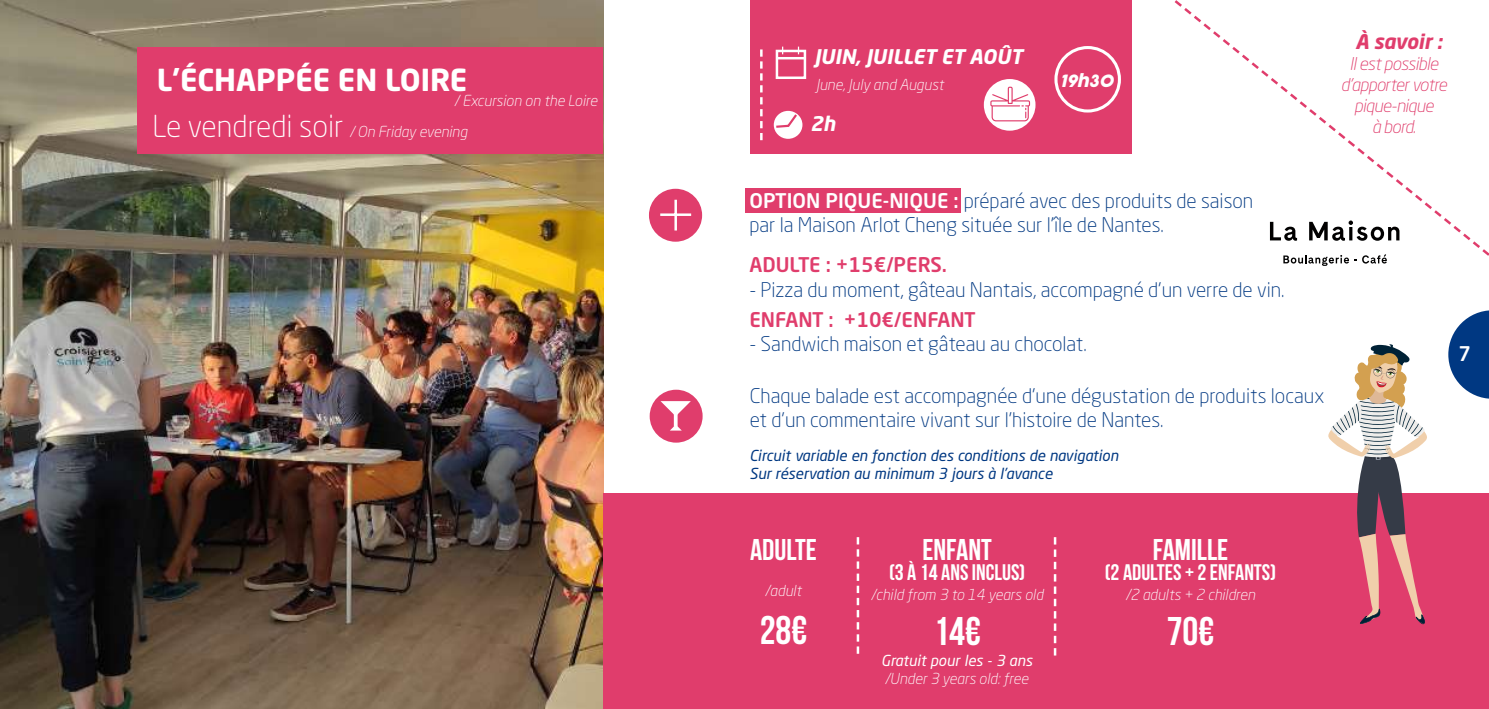
<style>
.page{position:relative;width:1489px;height:709px;background:#fff}
.page>*{position:absolute;margin:0;border:0;box-sizing:border-box;transform-origin:0 0}
.t1{font:700 40px "Bebas Neue";color:#fff}
.t2{font:700 30px "Bebas Neue";color:#fff}
.t3{font:700 30px "Neo Sans Std";color:#fff}
.t4{font:700 22.5px "Bebas Neue";color:#fff}
.t5{font:300 20px/24px "Neo Sans Std";color:#003882}
.t6{font:500 20px "Neo Sans Std";color:#e03d6c}
.t7{font:italic 700 20px "Neo Sans Std";color:#fff}
.t8{font:italic 700 20px "Neo Sans Std";color:#e03d6c}
.t9{font:500 20px "Neo Sans Std";color:#fff}
.t10{font:italic 300 17.5px/21px "Neo Sans Std";letter-spacing:-.03em;color:#e03d6c;text-align:center}
.t11{font:italic 17px "Cocogoose Pro";color:#fff}
.t12{font:italic 300 15px/31px "Neo Sans Std";color:#fff}
.t13{font:italic 15px/18px "Neo Sans Std";color:#003882}
.t14{font:italic 15px "Neo Sans Std";color:#fff}
.s1{font-style:normal;font-size:30px}
.s2{font-weight:500;color:#fff}
</style>
<div class="page">
<svg style="left:1126px;top:0;width:362px;height:263px"></svg>
<img style="left:0;top:0;width:603px;height:709px">
<div style="left:745px;top:189px;width:216px;height:24px;background:#e03d6c"></div>
<svg style="left:1448px;top:310px;width:40px;height:89px"></svg>
<div style="left:649px;top:390px;width:53px;height:52px;background:#e03d6c;border-radius:50%"></div>
<svg style="left:660px;top:401px;width:30px;height:15px"></svg>
<svg style="left:673px;top:413px;width:4px;height:11px"></svg>
<svg style="left:670px;top:424px;width:11px;height:6px"></svg>
<div style="left:649px;top:189px;width:53px;height:53px;background:#e03d6c;border-radius:50%"></div>
<hr style="left:674px;top:200px;width:3px;height:30px;background:#fff">
<hr style="left:660px;top:213px;width:31px;height:3px;background:#fff">
<svg style="left:1269px;top:222px;width:27px;height:19px"></svg>
<svg style="left:1308px;top:220px;width:91px;height:21px"></svg>
<svg style="left:1283px;top:254px;width:103px;height:12px"></svg>
<div style="left:137px;top:47px;width:466px;height:106px;background:#e03d6c"></div>
<div style="left:749px;top:0;width:382px;height:153px;background:#e03d6c"></div>
<div style="left:775px;top:50px;width:31px;height:29px;border:2px solid #fff"></div>
<hr style="left:776px;top:57px;width:29px;height:2px;background:#fff">
<svg style="left:797px;top:47px;width:2px;height:7px"></svg>
<svg style="left:771px;top:109px;width:33px;height:32px"></svg>
<svg style="left:774px;top:112px;width:25px;height:17px"></svg>
<svg style="left:760px;top:49px;width:2px;height:91px"></svg>
<div style="left:1054px;top:46px;width:66px;height:66px;border:3px solid #fff;border-radius:50%"></div>
<svg style="left:983px;top:79px;width:52px;height:52px"></svg>
<svg style="left:990px;top:87px;width:40px;height:34px"></svg>
<div style="left:603px;top:494px;width:885px;height:215px;background:#e03d6c"></div>
<svg style="left:1327px;top:344px;width:100px;height:280px"></svg>
<svg style="left:856px;top:537px;width:3px;height:116px"></svg>
<svg style="left:1053px;top:537px;width:3px;height:118px"></svg>
<h2 class="t3" style="left:157px;top:61px;width:312px">L’ÉCHAPPÉE EN LOIRE</h2>
<p class="t12" style="left:152px;top:85px;width:446px;text-indent:302px">/ Excursion on the Loire<br><span class="s1">Le vendredi soir</span> / On Friday evening</p>
<p class="t7" style="left:814px;top:44px;width:210px">JUIN, JUILLET ET AOÛT</p>
<p class="t12" style="left:816px;top:69px;width:129px">June, July and August</p>
<p class="t7" style="left:810px;top:111px;width:27px">2h</p>
<p class="t11" style="left:1059px;top:69px;width:55px">19h30</p>
<p class="t8" style="left:1355px;top:28px;width:88px">À savoir :</p>
<p class="t10" style="left:1340px;top:53px;width:108px">Il est possible d’apporter votre pique-nique<br>à bord.</p>
<p class="t5" style="left:749px;top:189px;width:505px"><span class="s2">OPTION PIQUE-NIQUE :</span> préparé avec des produits de saison par la Maison Arlot Cheng située sur l’île de Nantes.</p>
<p class="t6" style="left:749px;top:252px;width:199px">ADULTE : +15€/PERS.</p>
<p class="t5" style="left:749px;top:278px;width:536px">- Pizza du moment, gâteau Nantais, accompagné d’un verre de vin.</p>
<p class="t6" style="left:749px;top:307px;width:228px">ENFANT : +10€/ENFANT</p>
<p class="t5" style="left:749px;top:332px;width:339px">- Sandwich maison et gâteau au chocolat.</p>
<p class="t5" style="left:749px;top:383px;width:576px">Chaque balade est accompagnée d’une dégustation de produits locaux et d’un commentaire vivant sur l’histoire de Nantes.</p>
<p class="t13" style="left:749px;top:446px;width:370px">Circuit variable en fonction des conditions de navigation<br>Sur réservation au minimum 3 jours à l’avance</p>
<h2 class="t2" style="left:750px;top:533px;width:68px">ADULTE</h2>
<p class="t12" style="left:765px;top:574px;width:38px">/adult</p>
<h1 class="t1" style="left:759px;top:608px;width:49px">28€</h1>
<h2 class="t2" style="left:922px;top:533px;width:71px">ENFANT</h2>
<p class="t4" style="left:889px;top:559px;width:137px">(3 À 14 ANS INCLUS)</p>
<p class="t12" style="left:871px;top:578px;width:173px">/child from 3 to 14 years old</p>
<h1 class="t1" style="left:933px;top:609px;width:49px">14€</h1>
<p class="t14" style="left:881px;top:651px;width:153px">Gratuit pour les - 3 ans</p>
<p class="t12" style="left:885px;top:663px;width:145px">/Under 3 years old: free</p>
<h2 class="t2" style="left:1152px;top:533px;width:77px">FAMILLE</h2>
<p class="t4" style="left:1104px;top:559px;width:172px">(2 ADULTES + 2 ENFANTS)</p>
<p class="t12" style="left:1125px;top:578px;width:131px">/2 adults + 2 children</p>
<h1 class="t1" style="left:1166px;top:609px;width:49px">70€</h1>
<p class="t9" style="left:1458px;top:341px;width:14px">7</p>
</div>
